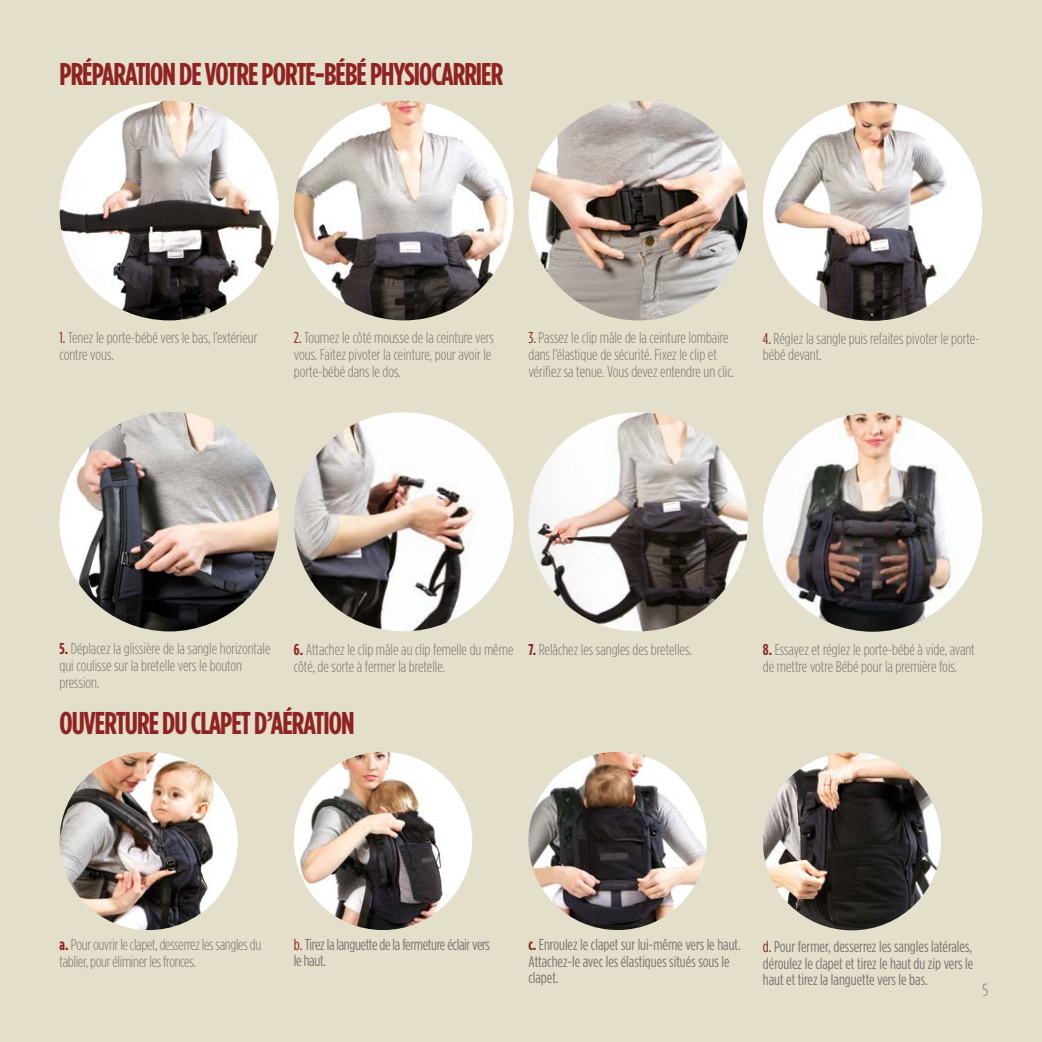
<style>
.page{position:relative;width:1042px;height:1042px;background:#e3dfca}
.page>*{position:absolute;margin:0;border:0;box-sizing:border-box;transform-origin:0 0}
.t1{font:700 31.5px "Gotham Condensed";letter-spacing:-.03em;color:#8f2324}
.t2{font:300 17.5px "Gotham Condensed";color:#787470}
.t3{font:300 15.75px/16.6px "Gotham Condensed";color:#7a7471}
.t4{font:15.75px/16.6px "Gotham Condensed";color:#7a7471;text-align:justify}
.t5{font:300 15.75px/16.6px "Gotham Condensed";letter-spacing:-.02em;color:#7a7471}
.t6{font:15.75px/16.6px "Gotham Condensed";letter-spacing:-.02em;color:#7a7471}
.s1{font-weight:400;color:#8f2324}
.s2{font-weight:700;color:#8f2324}
.s3{color:#8f2324}
</style>
<div class="page">
<img style="left:528px;top:752px;width:178px;height:178px;border-radius:89px">
<img style="left:60px;top:752px;width:178px;height:178px;border-radius:89px">
<img style="left:294px;top:752px;width:178px;height:178px;border-radius:89px">
<img style="left:763px;top:752px;width:178px;height:178px;border-radius:89px">
<img style="left:294px;top:412px;width:219px;height:219px;border-radius:110px">
<img style="left:528px;top:412px;width:220px;height:219px;border-radius:110px">
<img style="left:763px;top:413px;width:219px;height:219px;border-radius:110px">
<img style="left:294px;top:101px;width:219px;height:219px;border-radius:110px">
<img style="left:60px;top:101px;width:219px;height:219px;border-radius:110px">
<img style="left:528px;top:101px;width:220px;height:219px;border-radius:110px">
<img style="left:763px;top:101px;width:219px;height:220px;border-radius:110px">
<img style="left:60px;top:412px;width:219px;height:219px;border-radius:110px">
<h1 class="t1" style="left:60px;top:55px;width:445px">PRÉPARATION DE VOTRE PORTE-BÉBÉ PHYSIOCARRIER</h1>
<p class="t3" style="left:60px;top:329px;width:199px"><span class="s1">1.</span> Tenez le porte-bébé vers le bas, l’extérieur contre vous.</p>
<p class="t3" style="left:294px;top:329px;width:201px"><span class="s1">2.</span> Tournez le côté mousse de la ceinture vers vous. Faitez pivoter la ceinture, pour avoir le porte-bébé dans le dos.</p>
<p class="t3" style="left:528px;top:329px;width:207px"><span class="s1">3.</span> Passez le clip mâle de la ceinture lombaire dans l’élastique de sécurité. Fixez le clip et vérifiez sa tenue. Vous devez entendre un clic.</p>
<p class="t3" style="left:763px;top:330px;width:218px"><span class="s1">4.</span> Réglez la sangle puis refaites pivoter le porte&shy;bébé devant.</p>
<p class="t3" style="left:60px;top:640px;width:212px"><span class="s2">5.</span> Déplacez la glissière de la sangle horizontale qui coulisse sur la bretelle vers le bouton pression.</p>
<p class="t3" style="left:763px;top:641px;width:213px"><span class="s2">8.</span> Essayez et réglez le porte-bébé à vide, avant de mettre votre Bébé pour la première fois.</p>
<p class="t3" style="left:294px;top:641px;width:221px"><span class="s2">6.</span> Attachez le clip mâle au clip femelle du même côté, de sorte à fermer la bretelle.</p>
<p class="t3" style="left:528px;top:641px;width:165px"><span class="s2">7.</span> Relâchez les sangles des bretelles.</p>
<h1 class="t1" style="left:60px;top:704px;width:296px">OUVERTURE DU CLAPET D’AÉRATION</h1>
<p class="t5" style="left:60px;top:936px;width:203px"><span class="s2">a.</span> Pour ouvrir le clapet, desserrez les sangles du tablier, pour éliminer les fronces.</p>
<p class="t6" style="left:294px;top:936px;width:197px"><span class="s3">b.</span> Tirez la languette de la fermeture éclair vers le haut.</p>
<p class="t4" style="left:763px;top:938px;width:212px"><span class="s3">d.</span> Pour fermer, desserrez les sangles latérales, déroulez le clapet et tirez le haut du zip vers le haut et tirez la languette vers le bas.</p>
<p class="t4" style="left:528px;top:936px;width:214px;text-align:left"><span class="s2">c.</span> Enroulez le clapet sur lui-même vers le haut.<br>Attachez-le avec les élastiques situés sous le clapet.</p>
<p class="t2" style="left:982px;top:980px;width:7px">5</p>
</div>
